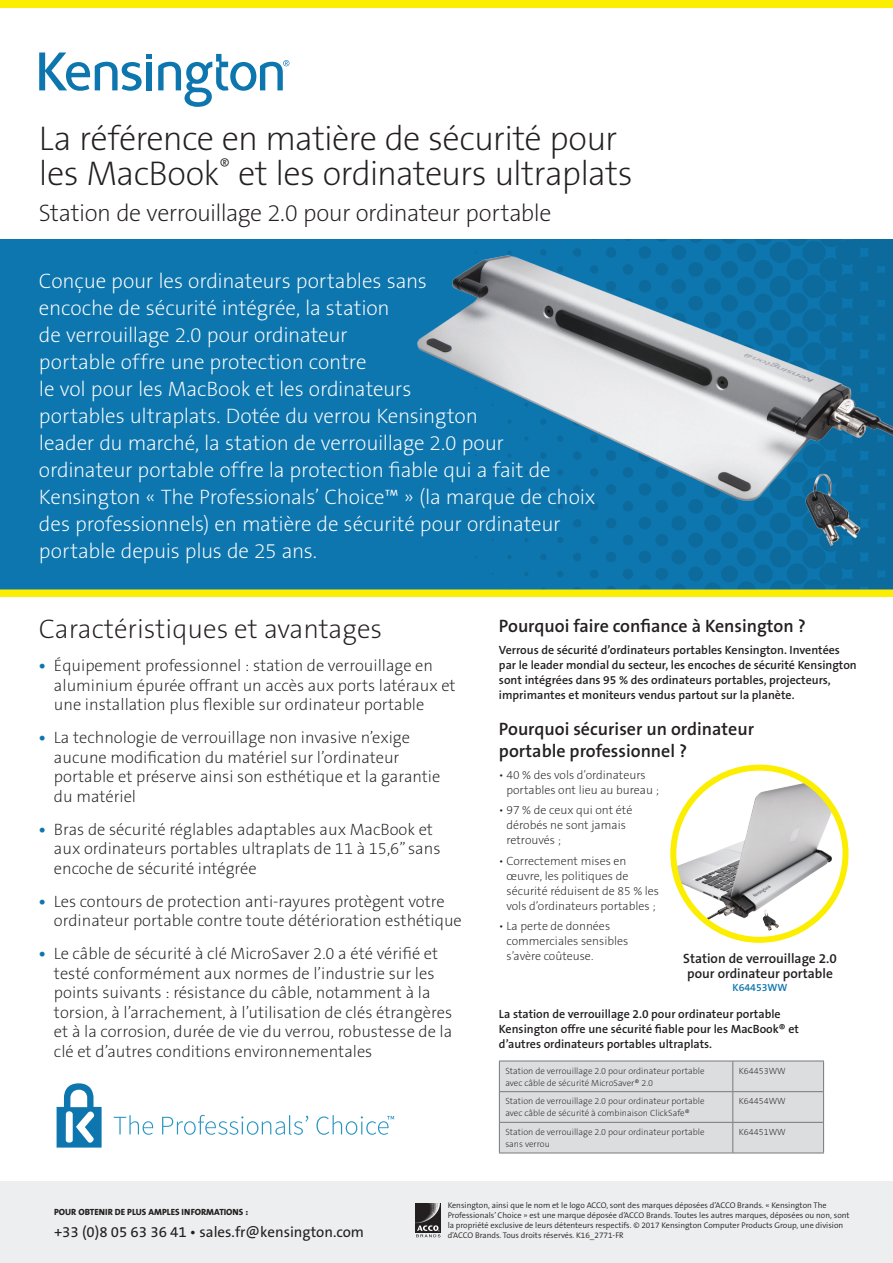
<style>
.page{position:relative;width:893px;height:1263px;background:#fff}
.page>*{position:absolute;margin:0;border:0;box-sizing:border-box;transform-origin:0 0}
.Headline{font:34.5px/34.5px "The Sans KENSINGTON2 XL";letter-spacing:-.02em;color:#231f20}
.Features___Benefits{font:27px "The Sans KENSINGTON2 XL";color:#231f20}
.Subhead{font:24px "The Sans KENSINGTON2 XL";letter-spacing:-.02em;color:#231f20}
.Blue_Copy{font:21px/27px "The Sans KENSINGTON2 XL";letter-spacing:-.01em;color:#fff}
.Why{font:18px/22.5px "The Sans KENSINGTON6 SB";color:#231f20}
.t1{font:16.5px/19.5px "The Sans KENSINGTON2 XL";color:#231f20}
.Info{font:15px "The Sans KENSINGTON5 Rg";color:#231f20}
.Product{font:13.5px/15px "The Sans KENSINGTON6 SB";color:#231f20}
.Because{font:12px/15px "The Sans KENSINGTON6 SB";color:#231f20}
.t2{font:12px/15px "The Sans KENSINGTON2 XL";color:#231f20}
.SKU{font:10.5px "The Sans KENSINGTON6 SB";color:#0e76ae}
.Table{font:9px/12px "The Sans KENSINGTON2 XL";color:#231f20}
.For_More{font:9px "The Sans KENSINGTON8 XB";color:#231f20}
.Legal{font:8.25px "The Sans KENSINGTON4 SL";color:#231f20}
.s1{font-family:"The Sans KENSINGTON7 Bd";color:#0e76ae}
</style>
<div class="page">
<div style="left:0;top:1181px;width:893px;height:82px;background:#edeeef"></div>
<svg style="left:158px;top:54px;width:131px;height:53px"></svg>
<svg style="left:39px;top:52px;width:113px;height:39px"></svg>
<div style="left:416px;top:1203px;width:25px;height:30px;background:#231f20"></div>
<img style="left:416px;top:1203px;width:24px;height:21px">
<svg style="left:416px;top:1225px;width:24px;height:12px"></svg>
<div style="left:0;top:0;width:893px;height:8px;background:#fcee01"></div>
<div style="left:0;top:240px;width:893px;height:353px;background:#0e76ae"></div>
<div style="left:0;top:589px;width:893px;height:8px;background:#fcee01"></div>
<img style="left:396px;top:239px;width:497px;height:337px">
<img style="left:673px;top:768px;width:172px;height:172px;border-radius:86px">
<div style="left:670px;top:765px;width:178px;height:178px;border:6px solid #fcee01;border-radius:50%"></div>
<hr style="left:499px;top:1060px;width:234px;height:1px;background:#76787b">
<hr style="left:733px;top:1060px;width:91px;height:1px;background:#76787b">
<div style="left:499px;top:1061px;width:325px;height:91px;background:#dcdddf"></div>
<hr style="left:499px;top:1152px;width:234px;height:1px;background:#76787b">
<hr style="left:733px;top:1152px;width:91px;height:1px;background:#76787b">
<svg style="left:114px;top:1115px;width:39px;height:20px"></svg>
<svg style="left:162px;top:1115px;width:146px;height:20px"></svg>
<svg style="left:316px;top:1115px;width:78px;height:20px"></svg>
<svg style="left:57px;top:1083px;width:45px;height:64px"></svg>
<p class="Headline" style="left:39px;top:123px;width:595px">La référence en matière de sécurité pour les MacBook<sup>®</sup> et les ordinateurs ultraplats</p>
<p class="Subhead" style="left:39px;top:200px;width:514px">Station de verrouillage 2.0 pour ordinateur portable</p>
<p class="Blue_Copy" style="left:39px;top:268px;width:558px">Conçue pour les ordinateurs portables sans<br>encoche de sécurité intégrée, la station<br>de verrouillage 2.0 pour ordinateur<br>portable offre une protection contre<br>le vol pour les MacBook et les ordinateurs<br>portables ultraplats. Dotée du verrou Kensington<br>leader du marché, la station de verrouillage 2.0 pour ordinateur portable offre la protection fiable qui a fait de Kensington « The Professionals’ Choice™ » (la marque de choix des professionnels) en matière de sécurité pour ordinateur portable depuis plus de 25 ans.</p>
<p class="Features___Benefits" style="left:39px;top:615px;width:345px">Caractéristiques et avantages</p>
<p class="t1" style="left:54px;top:657px;width:403px;text-indent:-15px"><span class="s1">•</span> Équipement professionnel : station de verrouillage en aluminium épurée offrant un accès aux ports latéraux et une installation plus flexible sur ordinateur portable</p>
<p class="t1" style="left:54px;top:729px;width:388px;text-indent:-15px"><span class="s1">•</span> La technologie de verrouillage non invasive n’exige aucune modification du matériel sur l’ordinateur portable et préserve ainsi son esthétique et la garantie du matériel</p>
<p class="t1" style="left:54px;top:820px;width:388px;text-indent:-15px"><span class="s1">•</span> Bras de sécurité réglables adaptables aux MacBook et aux ordinateurs portables ultraplats de 11 à 15,6” sans encoche de sécurité intégrée</p>
<p class="t1" style="left:54px;top:892px;width:409px;text-indent:-15px"><span class="s1">•</span> Les contours de protection anti-rayures protègent votre ordinateur portable contre toute détérioration esthétique</p>
<p class="t1" style="left:54px;top:945px;width:400px;text-indent:-15px"><span class="s1">•</span> Le câble de sécurité à clé MicroSaver 2.0 a été vérifié et testé conformément aux normes de l’industrie sur les points suivants : résistance du câble, notamment à la torsion, à l’arrachement, à l’utilisation de clés étrangères et à la corrosion, durée de vie du verrou, robustesse de la clé et d’autres conditions environnementales</p>
<p class="Why" style="left:499px;top:615px;width:308px">Pourquoi faire confiance à Kensington ?</p>
<p class="Because" style="left:499px;top:642px;width:359px">Verrous de sécurité d’ordinateurs portables Kensington. Inventées par le leader mondial du secteur, les encoches de sécurité Kensington sont intégrées dans 95 % des ordinateurs portables, projecteurs, imprimantes et moniteurs vendus partout sur la planète.</p>
<p class="Why" style="left:499px;top:718px;width:257px">Pourquoi sécuriser un ordinateur portable professionnel ?</p>
<p class="t2" style="left:506px;top:768px;width:154px;text-indent:-8px">• 40 % des vols d’ordinateurs portables ont lieu au bureau ;</p>
<p class="t2" style="left:506px;top:803px;width:127px;text-indent:-8px">• 97 % de ceux qui ont été dérobés ne sont jamais retrouvés ;</p>
<p class="t2" style="left:506px;top:853px;width:154px;text-indent:-8px">• Correctement mises en œuvre, les politiques de sécurité réduisent de 85 % les vols d’ordinateurs portables ;</p>
<p class="t2" style="left:506px;top:919px;width:123px;text-indent:-8px">• La perte de données commerciales sensibles s’avère coûteuse.</p>
<p class="Product" style="left:683px;top:951px;width:155px">Station de verrouillage 2.0 pour ordinateur portable</p>
<p class="SKU" style="left:733px;top:982px;width:57px">K64453WW</p>
<p class="Because" style="left:499px;top:1007px;width:301px">La station de verrouillage 2.0 pour ordinateur portable<br>Kensington offre une sécurité fiable pour les MacBook® et d’autres ordinateurs portables ultraplats.</p>
<p class="Table" style="left:505px;top:1065px;width:201px">Station de verrouillage 2.0 pour ordinateur portable avec câble de sécurité MicroSaver® 2.0</p>
<p class="Table" style="left:739px;top:1065px;width:49px">K64453WW</p>
<p class="Table" style="left:505px;top:1095px;width:201px">Station de verrouillage 2.0 pour ordinateur portable avec câble de sécurité à combinaison ClickSafe®</p>
<p class="Table" style="left:739px;top:1095px;width:49px">K64454WW</p>
<p class="Table" style="left:505px;top:1126px;width:201px">Station de verrouillage 2.0 pour ordinateur portable sans verrou</p>
<p class="Table" style="left:739px;top:1126px;width:49px">K64451WW</p>
<p class="For_More" style="left:54px;top:1207px;width:196px">POUR OBTENIR DE PLUS AMPLES INFORMATIONS :</p>
<p class="Info" style="left:54px;top:1224px;width:312px">+33 (0)8 05 63 36 41 • sales.fr@kensington.com</p>
<p class="Legal" style="left:448px;top:1201px;width:380px">Kensington, ainsi que le nom et le logo ACCO, sont des marques déposées d’ACCO Brands. « Kensington The</p>
<p class="Legal" style="left:448px;top:1210px;width:403px">Professionals’ Choice » est une marque déposée d’ACCO Brands. Toutes les autres marques, déposées ou non, sont</p>
<p class="Legal" style="left:448px;top:1220px;width:397px">la propriété exclusive de leurs détenteurs respectifs. © 2017 Kensington Computer Products Group, une division</p>
<p class="Legal" style="left:448px;top:1230px;width:178px">d’ACCO Brands. Tous droits réservés. K16_2771-FR</p>
</div>
